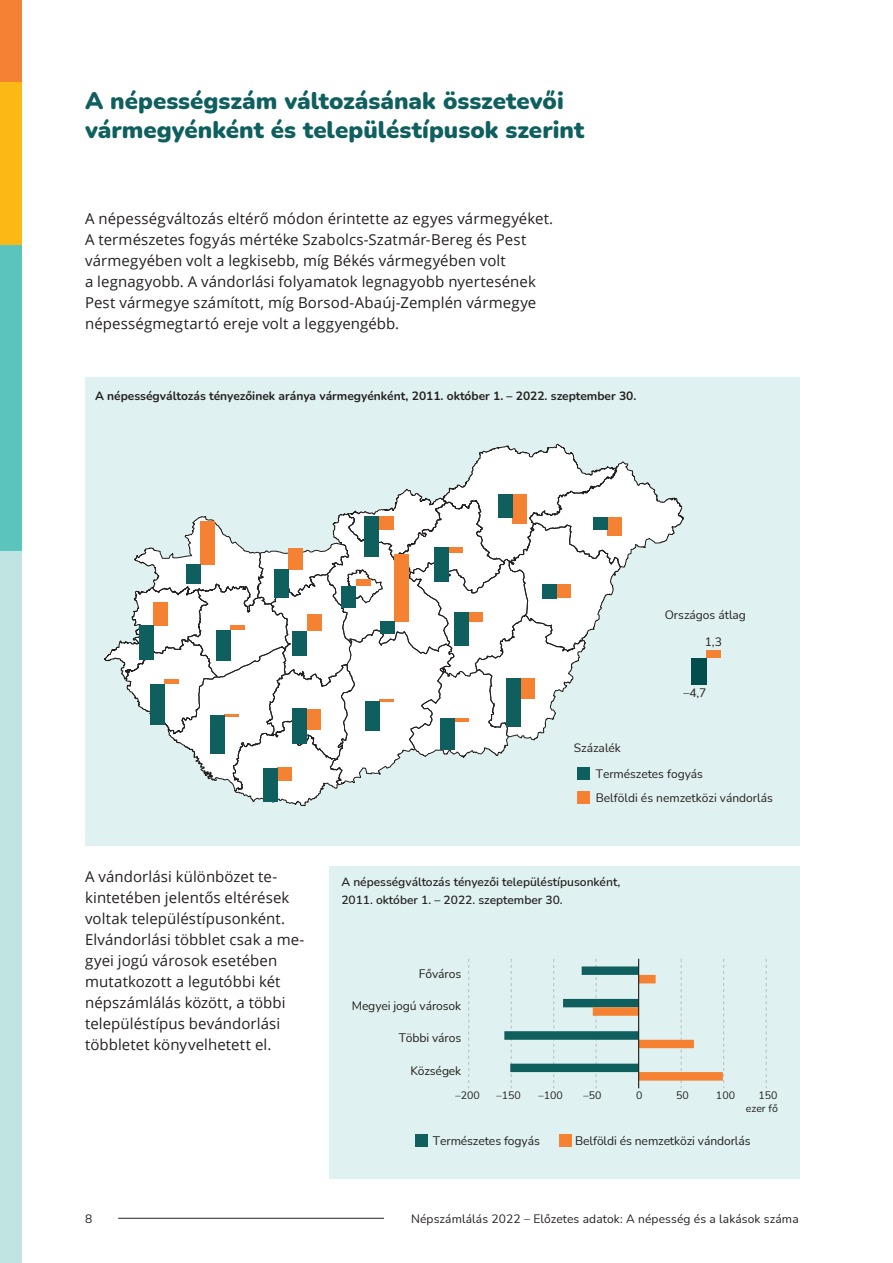
<style>
.page{position:relative;width:893px;height:1263px;background:#fff}
.page>*{position:absolute;margin:0;border:0;box-sizing:border-box;transform-origin:0 0}
.alcím_fekete{font:900 24px/28.5px "Nunito";color:#0f5f5f}
.előszó{font:15px/21px "Open Sans";letter-spacing:.005em;color:#231f20}
.t1{font:12.15px "Nunito";letter-spacing:-.01em;color:#231f20}
.t2{font:12px "Nunito";color:#231f20}
.t3{font:700 12px "Nunito";color:#231f20}
.t4{font:600 12px/18px "Nunito";color:#231f20}
.t5{font:10.65px "Nunito";color:#231f20}
</style>
<div class="page">
<hr style="left:118px;top:1218px;width:554px;height:1px;background:#231f20">
<div style="left:0;top:551px;width:21px;height:712px;background:#bfe4e1"></div>
<div style="left:0;top:0;width:21px;height:82px;background:#f48232"></div>
<div style="left:0;top:82px;width:21px;height:163px;background:#fcb814"></div>
<div style="left:0;top:245px;width:21px;height:306px;background:#5ac4bd"></div>
<div style="left:384px;top:1210px;width:415px;height:12px;background:#fff"></div>
<div style="left:85px;top:378px;width:714px;height:468px;background:#dff1f0"></div>
<div style="left:691px;top:658px;width:15px;height:26px;background:#034d4d"></div>
<div style="left:706px;top:650px;width:15px;height:7px;background:#f48232"></div>
<svg style="left:104px;top:444px;width:580px;height:362px"></svg>
<div style="left:607px;top:517px;width:14px;height:18px;background:#f48232"></div>
<div style="left:469px;top:613px;width:14px;height:9px;background:#f48232"></div>
<div style="left:307px;top:709px;width:14px;height:21px;background:#f48232"></div>
<div style="left:153px;top:602px;width:14px;height:23px;background:#f48232"></div>
<div style="left:230px;top:625px;width:14px;height:5px;background:#f48232"></div>
<div style="left:164px;top:679px;width:14px;height:5px;background:#f48232"></div>
<div style="left:342px;top:586px;width:14px;height:21px;background:#0f5f5f"></div>
<div style="left:263px;top:768px;width:14px;height:34px;background:#0f5f5f"></div>
<div style="left:365px;top:701px;width:15px;height:30px;background:#0f5f5f"></div>
<div style="left:506px;top:678px;width:14px;height:48px;background:#0f5f5f"></div>
<div style="left:499px;top:494px;width:14px;height:24px;background:#0f5f5f"></div>
<div style="left:440px;top:718px;width:14px;height:31px;background:#0f5f5f"></div>
<div style="left:293px;top:631px;width:14px;height:25px;background:#0f5f5f"></div>
<div style="left:186px;top:564px;width:14px;height:19px;background:#0f5f5f"></div>
<div style="left:542px;top:584px;width:15px;height:14px;background:#0f5f5f"></div>
<div style="left:434px;top:547px;width:14px;height:35px;background:#0f5f5f"></div>
<div style="left:274px;top:570px;width:14px;height:28px;background:#0f5f5f"></div>
<div style="left:365px;top:516px;width:14px;height:41px;background:#0f5f5f"></div>
<div style="left:381px;top:621px;width:14px;height:13px;background:#0f5f5f"></div>
<div style="left:211px;top:715px;width:14px;height:38px;background:#0f5f5f"></div>
<div style="left:593px;top:517px;width:14px;height:12px;background:#0f5f5f"></div>
<div style="left:454px;top:613px;width:15px;height:33px;background:#0f5f5f"></div>
<div style="left:292px;top:709px;width:15px;height:35px;background:#0f5f5f"></div>
<div style="left:139px;top:625px;width:14px;height:35px;background:#0f5f5f"></div>
<div style="left:216px;top:630px;width:14px;height:30px;background:#0f5f5f"></div>
<div style="left:150px;top:684px;width:14px;height:40px;background:#0f5f5f"></div>
<div style="left:329px;top:866px;width:470px;height:312px;background:#dff1f0"></div>
<div style="left:415px;top:1135px;width:13px;height:12px;background:#0f5f5f"></div>
<div style="left:559px;top:1135px;width:13px;height:12px;background:#f48232"></div>
<svg style="left:766px;top:959px;width:1px;height:129px"></svg>
<svg style="left:468px;top:959px;width:1px;height:129px"></svg>
<svg style="left:504px;top:959px;width:220px;height:129px"></svg>
<hr style="left:638px;top:959px;width:1px;height:129px;background:#231f20">
<p class="alcím_fekete" style="left:85px;top:86px;width:501px">A népességszám változásának összetevői vármegyénként és településtípusok szerint</p>
<p class="előszó" style="left:85px;top:208px;width:470px">A népességváltozás eltérő módon érintette az egyes vármegyéket.<br>A természetes fogyás mértéke Szabolcs-Szatmár-Bereg és Pest vármegyében volt a legkisebb, míg Békés vármegyében volt<br>a legnagyobb. A vándorlási folyamatok legnagyobb nyertesének Pest vármegye számított, míg Borsod-Abaúj-Zemplén vármegye népességmegtartó ereje volt a leggyengébb.</p>
<p class="t3" style="left:95px;top:388px;width:543px">A népességváltozás tényezőinek aránya vármegyénként, 2011. október 1. – 2022. szeptember 30.</p>
<p class="t2" style="left:574px;top:739px;width:49px">Százalék</p>
<p class="t2" style="left:665px;top:606px;width:83px">Országos átlag</p>
<p class="t2" style="left:705px;top:634px;width:19px">1,3</p>
<p class="t2" style="left:683px;top:684px;width:25px">–4,7</p>
<p class="t2" style="left:596px;top:765px;width:109px">Természetes fogyás</p>
<p class="t2" style="left:596px;top:790px;width:179px">Belföldi és nemzetközi vándorlás</p>
<p class="előszó" style="left:85px;top:865px;width:221px">A vándorlási különbözet te&shy;kintetében jelentős eltérések voltak településtípusonként.<br>Elvándorlási többlet csak a me&shy;gyei jogú városok esetében mutatkozott a legutóbbi két népszámlálás között, a többi településtípus bevándorlási többletet könyvelhetett el.</p>
<p class="t4" style="left:341px;top:873px;width:281px">A népességváltozás tényezői településtípusonként,<br>2011. október 1. – 2022. szeptember 30.</p>
<p class="t1" style="left:419px;top:965px;width:44px">Főváros</p>
<p class="t1" style="left:352px;top:997px;width:111px">Megyei jogú városok</p>
<p class="t1" style="left:399px;top:1030px;width:64px">Többi város</p>
<p class="t1" style="left:410px;top:1062px;width:52px">Községek</p>
<p class="t5" style="left:456px;top:1088px;width:26px">–200</p>
<p class="t5" style="left:496px;top:1088px;width:26px">–150</p>
<p class="t5" style="left:538px;top:1088px;width:26px">–100</p>
<p class="t5" style="left:584px;top:1088px;width:20px">–50</p>
<p class="t5" style="left:636px;top:1088px;width:8px">0</p>
<p class="t5" style="left:676px;top:1088px;width:14px">50</p>
<p class="t5" style="left:716px;top:1088px;width:21px">100</p>
<p class="t5" style="left:758px;top:1088px;width:21px">150</p>
<p class="t5" style="left:746px;top:1101px;width:34px">ezer fő</p>
<p class="t1" style="left:433px;top:1132px;width:109px">Természetes fogyás</p>
<p class="t1" style="left:575px;top:1132px;width:177px">Belföldi és nemzetközi vándorlás</p>
<p class="t2" style="left:85px;top:1210px;width:9px">8</p>
<p class="t2" style="left:411px;top:1210px;width:389px">Népszámlálás 2022 – Előzetes adatok: A népesség és a lakások száma</p>
</div>
